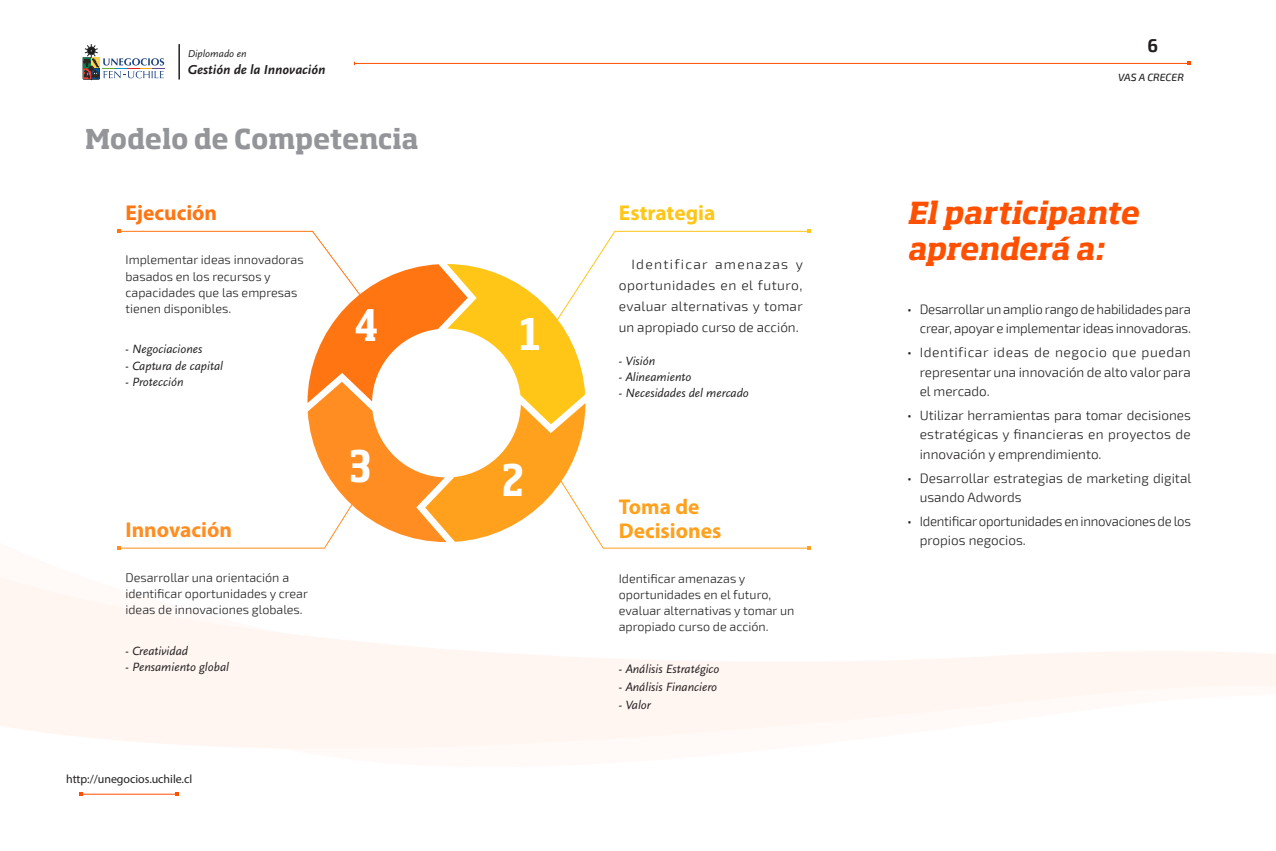
<style>
.page{position:relative;width:1276px;height:851px;background:#fff}
.page>*{position:absolute;margin:0;border:0;box-sizing:border-box;transform-origin:0 0}
.Titulo{font:700 condensed 42.9px "Soho Std";color:#fff}
.subtitulo{font:italic 700 30px/36px "Soho Std";letter-spacing:-.01em;color:#fe5000}
.Titulo-2{font:700 27px "Soho Std";letter-spacing:-.01em;color:#939598}
.titulo_catedras{font:700 21.45px/23.2px "Myriad Pro";color:#ffa11d}
.titulo_catedras-2{font:700 21.45px "Myriad Pro";color:#ffc617}
.titulo_catedras-3{font:700 21.45px "Myriad Pro";color:#ff8d21}
.titulo_catedras-4{font:700 21.45px "Myriad Pro";color:#ff7512}
.t1{font:700 18px "Exo 2";color:#231f20}
.txt{font:300 13.5px/19.5px "Exo 2";color:#231f20;text-align:justify}
.txt-2{font:300 13.5px/19.5px "Exo 2";letter-spacing:-.02em;color:#231f20}
.t2{font:italic 700 13.5px "Scala Sans";color:#231f20}
.txt-3{font:300 12.45px/16px "Exo 2";color:#231f20}
.titulo_catedras-5{font:italic 12.45px "Scala Sans";color:#231f20}
.t3{font:12px "Myriad Pro";letter-spacing:-.005em;color:#231f20}
.t4{font:italic 10.5px "Scala Sans";color:#231f20}
.t5{font:italic 500 10.5px "Exo 2";color:#231f20}
</style>
<div class="page">
<svg style="left:0;top:546px;width:1276px;height:203px"></svg>
<hr style="left:354px;top:63px;width:835px;height:1px;background:#fe5000">
<hr style="left:81px;top:793px;width:96px;height:1px;background:#fe5000">
<hr style="left:178px;top:44px;width:2px;height:36px;background:#231f20">
<svg style="left:83px;top:44px;width:82px;height:36px"></svg>
<svg style="left:117px;top:229px;width:693px;height:321px"></svg>
<p class="t4" style="left:188px;top:48px;width:60px">Diplomado en</p>
<p class="t2" style="left:188px;top:62px;width:139px">Gestión de la Innovación</p>
<p class="Titulo-2" style="left:85px;top:121px;width:335px">Modelo de Competencia</p>
<p class="titulo_catedras-4" style="left:126px;top:198px;width:93px">Ejecución</p>
<p class="txt-3" style="left:126px;top:252px;width:180px">Implementar ideas innovadoras basados en los recursos y capacidades que las empresas tienen disponibles.</p>
<p class="titulo_catedras-5" style="left:126px;top:342px;width:78px">- Negociaciones</p>
<p class="titulo_catedras-5" style="left:126px;top:358px;width:99px">- Captura de capital</p>
<p class="titulo_catedras-5" style="left:126px;top:375px;width:59px">- Protección</p>
<p class="titulo_catedras-3" style="left:126px;top:516px;width:108px">Innovación</p>
<p class="txt-3" style="left:126px;top:570px;width:184px">Desarrollar una orientación a identificar oportunidades y crear ideas de innovaciones globales.</p>
<p class="titulo_catedras-5" style="left:126px;top:644px;width:64px">- Creatividad</p>
<p class="titulo_catedras-5" style="left:126px;top:660px;width:105px">- Pensamiento global</p>
<p class="t3" style="left:66px;top:771px;width:128px">http://unegocios.uchile.cl</p>
<p class="Titulo" style="left:355px;top:297px;width:25px">4</p>
<p class="Titulo" style="left:349px;top:438px;width:23px">3</p>
<p class="Titulo" style="left:520px;top:306px;width:22px">1</p>
<p class="Titulo" style="left:502px;top:453px;width:23px">2</p>
<p class="titulo_catedras-2" style="left:619px;top:198px;width:98px">Estrategia</p>
<p class="txt" style="left:619px;top:254px;width:186px;line-height:21px;text-indent:13px">Identificar amenazas y oportunidades en el futuro, evaluar alternativas y tomar un apropiado curso de acción.</p>
<p class="titulo_catedras-5" style="left:619px;top:353px;width:38px">- Visión</p>
<p class="titulo_catedras-5" style="left:619px;top:370px;width:74px">- Alineamiento</p>
<p class="titulo_catedras-5" style="left:619px;top:386px;width:132px">- Necesidades del mercado</p>
<p class="titulo_catedras" style="left:619px;top:494px;width:104px">Toma de<br>Decisiones</p>
<p class="txt-3" style="left:619px;top:570px;width:177px">Identificar amenazas y oportunidades en el futuro, evaluar alternativas y tomar un apropiado curso de acción.</p>
<p class="titulo_catedras-5" style="left:619px;top:662px;width:102px">- Análisis Estratégico</p>
<p class="titulo_catedras-5" style="left:619px;top:680px;width:100px">- Análisis Financiero</p>
<p class="titulo_catedras-5" style="left:619px;top:698px;width:33px">- Valor</p>
<h3 class="t1" style="left:1147px;top:35px;width:12px">6</h3>
<p class="t5" style="left:1118px;top:71px;width:67px">VAS A CRECER</p>
<p class="subtitulo" style="left:907px;top:194px;width:233px">El participante aprenderá a:</p>
<p class="txt" style="left:907px;top:299px;width:285px;text-align:right">• Desarrollar un amplio rango de habilidades para crear, apoyar e implementar ideas innovadoras.</p>
<p class="txt" style="left:919px;top:343px;width:273px;text-indent:-13px">• Identificar ideas de negocio que puedan representar una innovación de alto valor para el mercado.</p>
<p class="txt" style="left:919px;top:405px;width:273px;text-indent:-13px">• Utilizar herramientas para tomar decisiones estratégicas y financieras en proyectos de innovación y emprendimiento.</p>
<p class="txt" style="left:919px;top:468px;width:273px;text-indent:-13px">• Desarrollar estrategias de marketing digital usando Adwords</p>
<p class="txt-2" style="left:919px;top:511px;width:273px;text-indent:-13px">• Identificar oportunidades en innovaciones de los propios negocios.</p>
</div>
